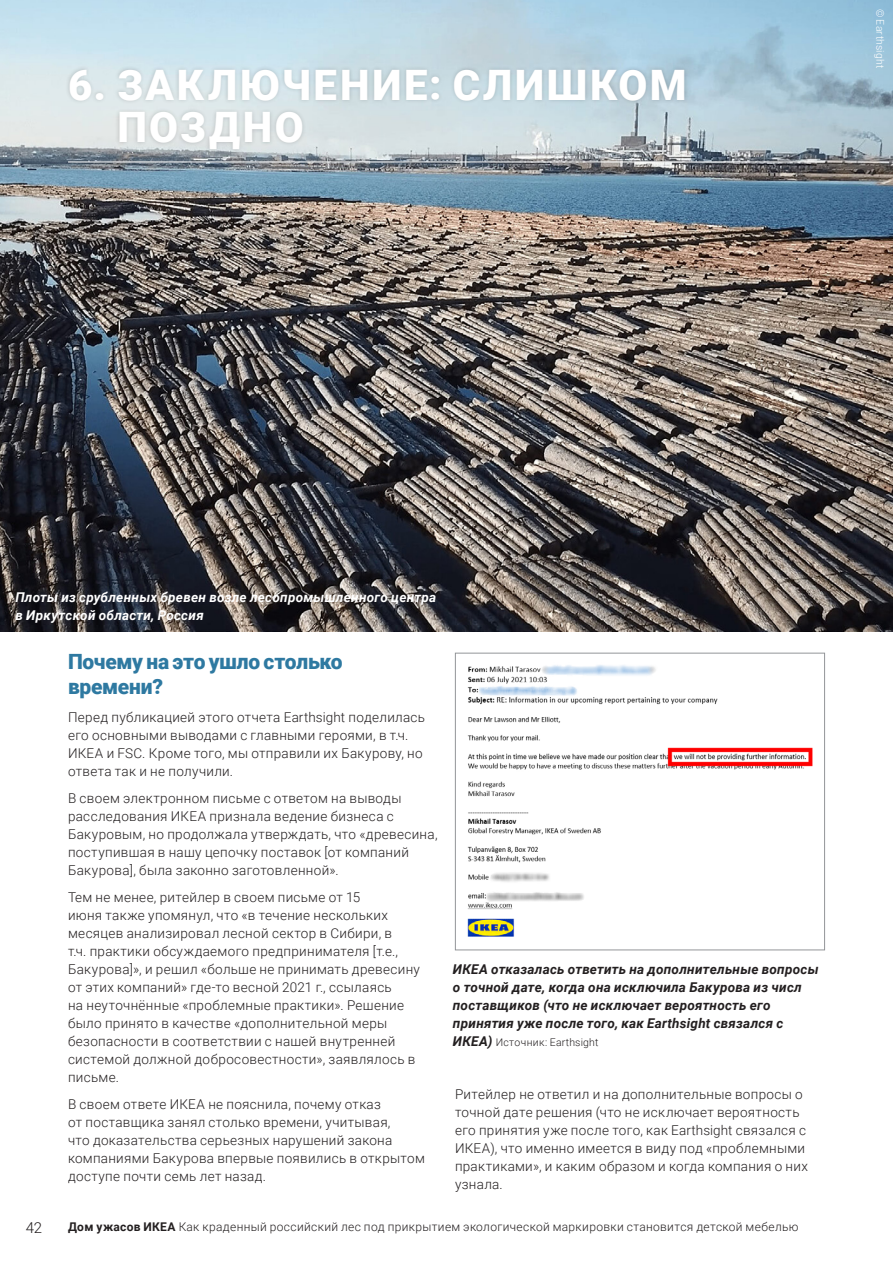
<style>
.page{position:relative;width:893px;height:1263px;background:#fff}
.page>*{position:absolute;margin:0;border:0;box-sizing:border-box;transform-origin:0 0}
.A_head{font:900 42px/42px "Roboto";letter-spacing:.06em;color:#fff}
.B_head{font:900 21px/25.5px "Roboto";letter-spacing:-.01em;color:#2e79a1}
.t1{font:300 15px "Roboto";color:#231f20}
.Russian_body{font:300 13.5px/18px "Roboto";letter-spacing:.025em;color:#231f20}
.t2{font:italic 700 13.5px/18px "Roboto";letter-spacing:.02em;color:#231f20}
.t3{font:italic 700 13.5px/18px "Roboto";letter-spacing:.02em;color:#fff}
.t4{font:300 12px "Roboto";letter-spacing:.03em;color:#231f20}
.t5{font:300 10.5px "Roboto";letter-spacing:.025em;color:#231f20}
.Photo_credit{font:300 10.5px "Roboto";letter-spacing:.01em;color:#fff}
.s1{font-weight:700;font-style:italic;font-size:13.5px}
.s2{font-weight:700}
</style>
<div class="page">
<img style="left:0;top:0;width:893px;height:631px">
<div style="left:65px;top:65px;width:624px;height:89px;background:#231f20;opacity:.2"></div>
<img style="left:467px;top:665px;width:346px;height:272px">
<div style="left:455px;top:653px;width:370px;height:297px;border:1px solid #939598"></div>
<hr style="left:68px;top:162px;width:757px;height:1px;background:#fff">
<p class="A_head" style="left:117px;top:62px;width:571px;text-indent:-49px">6. ЗАКЛЮЧЕНИЕ: СЛИШКОМ<br>ПОЗДНО</p>
<p class="Photo_credit" style="left:888px;top:9px;width:61px;rotate:90deg">© Earthsight</p>
<p class="t3" style="left:15px;top:588px;width:422px">Плоты из срубленных бревен возле лесопромышленного центра в Иркутской области, Россия</p>
<p class="B_head" style="left:68px;top:647px;width:276px">Почему на это ушло столько времени?</p>
<p class="Russian_body" style="left:68px;top:707px;width:359px">Перед публикацией этого отчета Earthsight поделилась его основными выводами с главными героями, в т.ч.<br>ИКЕА и FSC. Кроме того, мы отправили их Бакурову, но ответа так и не получили.</p>
<p class="Russian_body" style="left:68px;top:788px;width:371px">В своем электронном письме с ответом на выводы расследования ИКЕА признала ведение бизнеса с Бакуровым, но продолжала утверждать, что «древесина, поступившая в нашу цепочку поставок [от компаний Бакурова], была законно заготовленной».</p>
<p class="Russian_body" style="left:68px;top:887px;width:353px">Тем не менее, ритейлер в своем письме от 15<br>июня также упомянул, что «в течение нескольких месяцев анализировал лесной сектор в Сибири, в<br>т.ч. практики обсуждаемого предпринимателя [т.е., Бакурова]», и решил «больше не принимать древесину от этих компаний» где-то весной 2021 г., ссылаясь<br>на неуточнённые «проблемные практики». Решение было принято в качестве «дополнительной меры безопасности в соответствии с нашей внутренней системой должной добросовестности», заявлялось в письме.</p>
<p class="Russian_body" style="left:68px;top:1094px;width:358px">В своем ответе ИКЕА не пояснила, почему отказ<br>от поставщика занял столько времени, учитывая,<br>что доказательства серьезных нарушений закона компаниями Бакурова впервые появились в открытом доступе почти семь лет назад.</p>
<p class="Russian_body" style="left:455px;top:1085px;width:354px">Ритейлер не ответил и на дополнительные вопросы о точной дате решения (что не исключает вероятность его принятия уже после того, как Earthsight связался с ИКЕА), что именно имеется в виду под «проблемными практиками», и каким образом и когда компания о них узнала.</p>
<p class="t2" style="left:453px;top:959px;width:367px">ИКЕА отказалась ответить на дополнительные вопросы о точной дате, когда она исключила Бакурова из числ поставщиков (что не исключает вероятность его принятия уже после того, как Earthsight связался с</p>
<p class="t5" style="left:453px;top:1035px;width:147px"><span class="s1">ИКЕА)</span> Источник: Earthsight</p>
<p class="t1" style="left:26px;top:1217px;width:18px">42</p>
<p class="t4" style="left:68px;top:1218px;width:732px"><span class="s2">Дом ужасов ИКЕА</span> Как краденный российский лес под прикрытием экологической маркировки становится детской мебелью</p>
</div>
